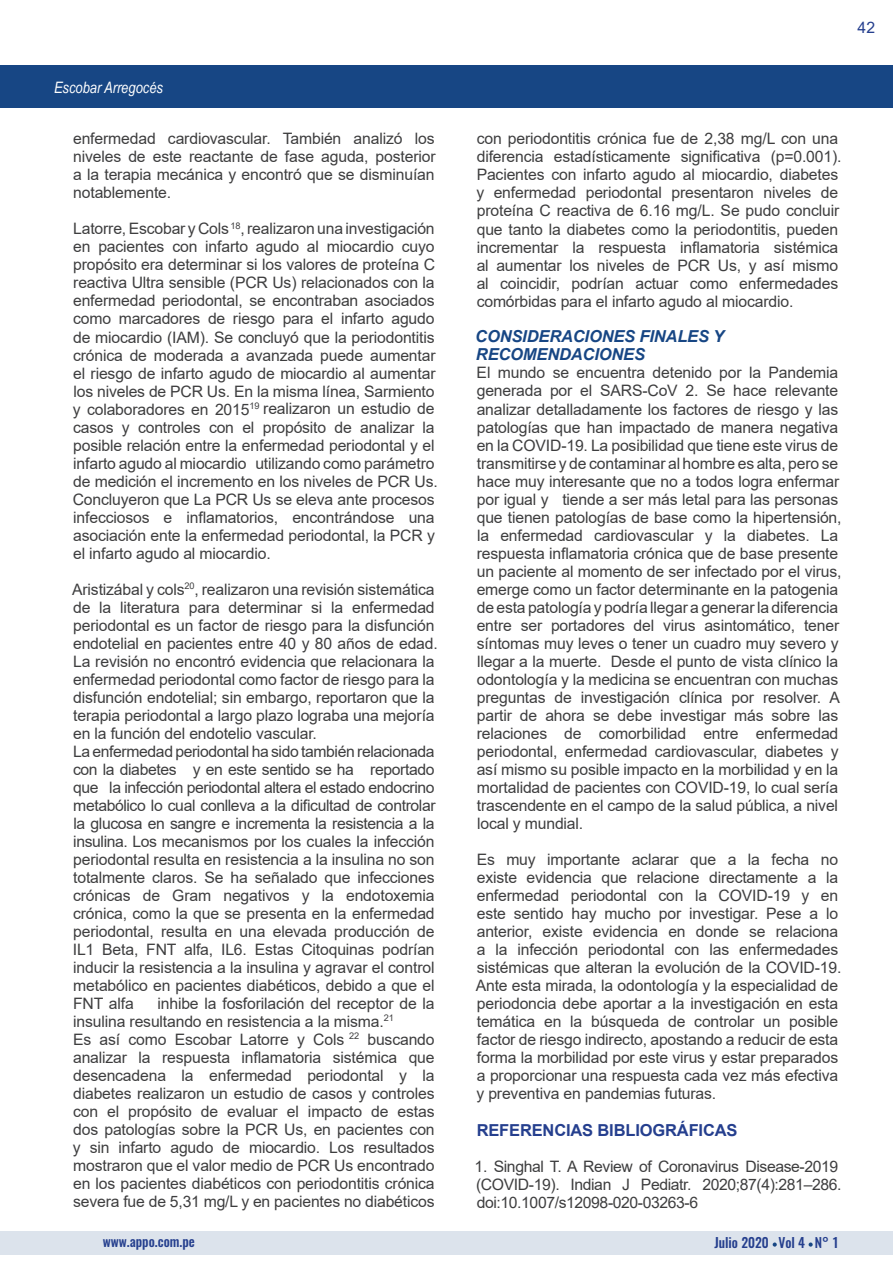
<style>
.page{position:relative;width:893px;height:1263px;background:#fff}
.page>*{position:absolute;margin:0;border:0;box-sizing:border-box;transform-origin:0 0}
.t1{font:italic 700 16.5px/18px "Arial";letter-spacing:-.01em;color:#174684}
.t2{font:700 16.5px "Arial";letter-spacing:-.01em;color:#253f8e}
.t3{font:15.75px/18px "Arial";letter-spacing:-.01em;color:#3e3e3f}
.t4{font:italic 15.75px "Arial Narrow";color:#fff}
.t5{font:15.75px "Arial";color:#253f8e}
.t6{font:500 13.5px "Oswald";color:#253f8e}
</style>
<div class="page">
<div style="left:0;top:1231px;width:893px;height:23px;background:#dce3ec"></div>
<svg style="left:773px;top:1242px;width:4px;height:4px"></svg>
<svg style="left:809px;top:1242px;width:4px;height:4px"></svg>
<div style="left:0;top:65px;width:893px;height:42px;background:#174684"></div>
<p class="t5" style="left:858px;top:16px;width:19px">42</p>
<p class="t4" style="left:54px;top:77px;width:110px">Escobar Arregocés</p>
<p class="t3" style="left:73px;top:130px;width:364px;text-align:justify">enfermedad cardiovascular. También analizó los niveles de este reactante de fase aguda, posterior a la terapia mecánica y encontró que se disminuían notablemente.</p>
<p class="t3" style="left:73px;top:220px;width:367px">Latorre, Escobar y Cols <sup>18</sup>, realizaron una investigación en pacientes con infarto agudo al miocardio cuyo propósito era determinar si los valores de proteína C reactiva Ultra sensible (PCR Us) relacionados con la enfermedad periodontal, se encontraban asociados como marcadores de riesgo para el infarto agudo de miocardio (IAM). Se concluyó que la periodontitis crónica de moderada a avanzada puede aumentar el riesgo de infarto agudo de miocardio al aumentar los niveles de PCR Us. En la misma línea, Sarmiento y colaboradores en 2015<sup>19</sup> realizaron un estudio de casos y controles con el propósito de analizar la posible relación entre la enfermedad periodontal y el infarto agudo al miocardio utilizando como parámetro de medición el incremento en los niveles de PCR Us.<br>Concluyeron que La PCR Us se eleva ante procesos infecciosos e inflamatorios, encontrándose una asociación ente la enfermedad periodontal, la PCR y el infarto agudo al miocardio.</p>
<p class="t3" style="left:72px;top:580px;width:367px">Aristizábal y cols<sup>20</sup>, realizaron una revisión sistemática de la literatura para determinar si la enfermedad periodontal es un factor de riesgo para la disfunción endotelial en pacientes entre 40 y 80 años de edad.<br>La revisión no encontró evidencia que relacionara la enfermedad periodontal como factor de riesgo para la disfunción endotelial; sin embargo, reportaron que la terapia periodontal a largo plazo lograba una mejoría en la función del endotelio vascular.<br>La enfermedad periodontal ha sido también relacionada con la diabetes y en este sentido se ha reportado que la infección periodontal altera el estado endocrino metabólico lo cual conlleva a la dificultad de controlar la glucosa en sangre e incrementa la resistencia a la insulina. Los mecanismos por los cuales la infección periodontal resulta en resistencia a la insulina no son totalmente claros. Se ha señalado que infecciones crónicas de Gram negativos y la endotoxemia crónica, como la que se presenta en la enfermedad periodontal, resulta en una elevada producción de IL1 Beta, FNT alfa, IL6. Estas Citoquinas podrían inducir la resistencia a la insulina y agravar el control metabólico en pacientes diabéticos, debido a que el FNT alfa</p>
<p class="t3" style="left:73px;top:994px;width:363px;text-indent:85px">inhibe la fosforilación del receptor de la insulina resultando en resistencia a la misma.<sup>21<br></sup>Es así como Escobar Latorre y Cols <sup>22</sup> buscando analizar la respuesta inflamatoria sistémica que desencadena la enfermedad periodontal y la diabetes realizaron un estudio de casos y controles con el propósito de evaluar el impacto de estas dos patologías sobre la PCR Us, en pacientes con y sin infarto agudo de miocardio. Los resultados mostraron que el valor medio de PCR Us encontrado en los pacientes diabéticos con periodontitis crónica severa fue de 5,31 mg/L y en pacientes no diabéticos</p>
<p class="t3" style="left:476px;top:130px;width:367px">con periodontitis crónica fue de 2,38 mg/L con una diferencia estadísticamente significativa (p=0.001).<br>Pacientes con infarto agudo al miocardio, diabetes y enfermedad periodontal presentaron niveles de proteína C reactiva de 6.16 mg/L. Se pudo concluir que tanto la diabetes como la periodontitis, pueden incrementar la respuesta inflamatoria sistémica al aumentar los niveles de PCR Us, y así mismo al coincidir, podrían actuar como enfermedades comórbidas para el infarto agudo al miocardio.</p>
<p class="t1" style="left:475px;top:328px;width:250px">CONSIDERACIONES FINALES Y<br>RECOMENDACIONES</p>
<p class="t3" style="left:477px;top:364px;width:366px">El mundo se encuentra detenido por la Pandemia generada por el SARS-CoV 2. Se hace relevante analizar detalladamente los factores de riesgo y las patologías que han impactado de manera negativa en la COVID-19. La posibilidad que tiene este virus de transmitirse y de contaminar al hombre es alta, pero se hace muy interesante que no a todos logra enfermar por igual y tiende a ser más letal para las personas que tienen patologías de base como la hipertensión, la enfermedad cardiovascular y la diabetes. La respuesta inflamatoria crónica que de base presente un paciente al momento de ser infectado por el virus, emerge como un factor determinante en la patogenia de esta patología y podría llegar a generar la diferencia entre ser portadores del virus asintomático, tener síntomas muy leves o tener un cuadro muy severo y llegar a la muerte. Desde el punto de vista clínico la odontología y la medicina se encuentran con muchas preguntas de investigación clínica por resolver. A partir de ahora se debe investigar más sobre las relaciones de comorbilidad entre enfermedad periodontal, enfermedad cardiovascular, diabetes y así mismo su posible impacto en la morbilidad y en la mortalidad de pacientes con COVID-19, lo cual sería trascendente en el campo de la salud pública, a nivel local y mundial.</p>
<p class="t3" style="left:476px;top:850px;width:367px">Es muy importante aclarar que a la fecha no existe evidencia que relacione directamente a la enfermedad periodontal con la COVID-19 y en este sentido hay mucho por investigar. Pese a lo anterior, existe evidencia en donde se relaciona a la infección periodontal con las enfermedades sistémicas que alteran la evolución de la COVID-19.<br>Ante esta mirada, la odontología y la especialidad de periodoncia debe aportar a la investigación en esta temática en la búsqueda de controlar un posible factor de riesgo indirecto, apostando a reducir de esta forma la morbilidad por este virus y estar preparados a proporcionar una respuesta cada vez más efectiva y preventiva en pandemias futuras.</p>
<p class="t2" style="left:477px;top:1119px;width:262px">REFERENCIAS BIBLIOGRÁFICAS</p>
<p class="t3" style="left:474px;top:1157px;width:368px">1. Singhal T. A Review of Coronavirus Disease-2019 (COVID-19). Indian J Pediatr. 2020;87(4):281–286. doi:10.1007/s12098-020-03263-6</p>
<p class="t6" style="left:103px;top:1232px;width:94px">www.appo.com.pe</p>
<p class="t6" style="left:714px;top:1233px;width:126px">Julio 2020 Vol 4 N° 1</p>
</div>
